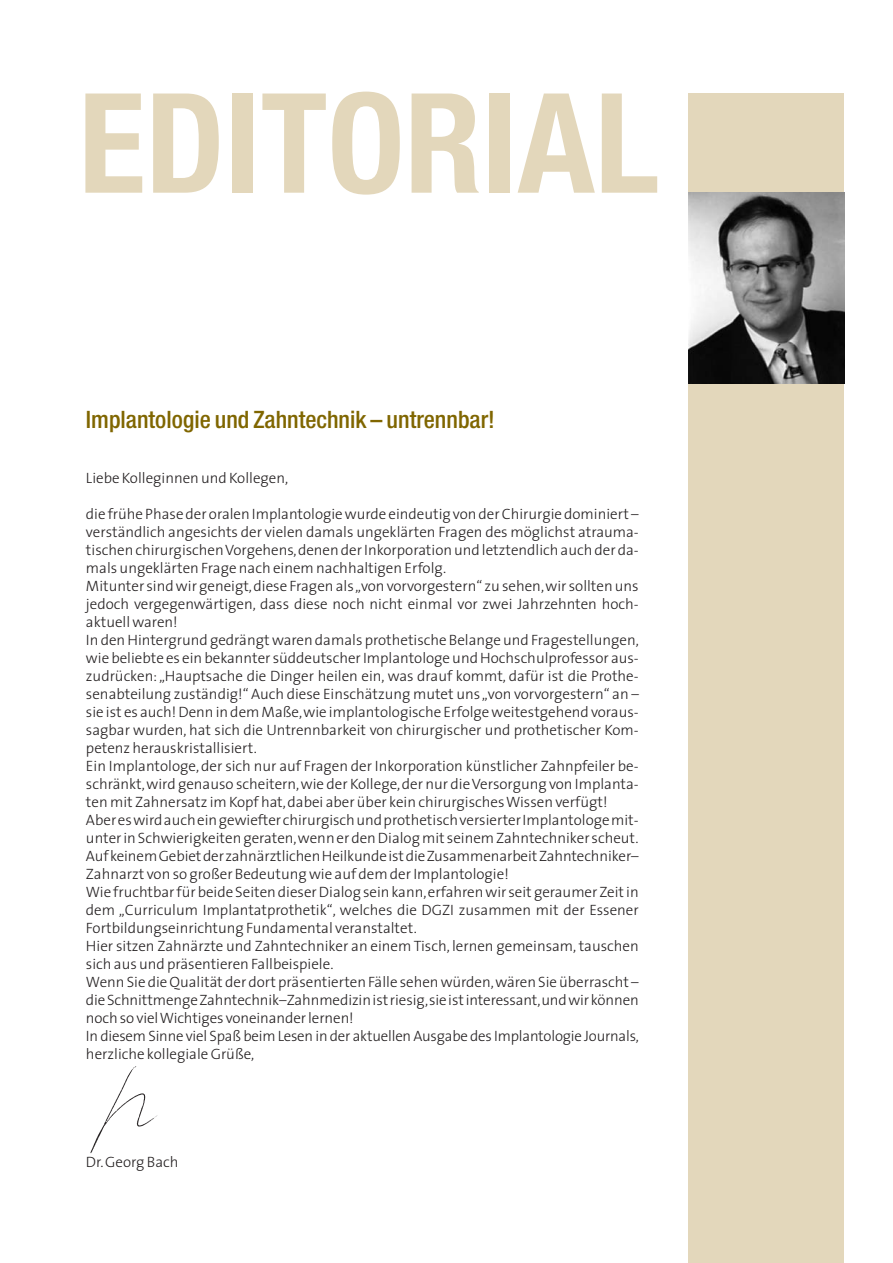
<style>
.page{position:relative;width:893px;height:1263px;background:#fff}
.page>*{position:absolute;margin:0;border:0;box-sizing:border-box;transform-origin:0 0}
.t1{font:700 condensed 138.9px "Helvetica Neue";color:#e3d7bb}
.t2{font:500 condensed 24px "Helvetica Neue";color:#806600}
.t3{font:300 15px/18px "The Sans";color:#231f20}
</style>
<div class="page">
<div style="left:689px;top:94px;width:155px;height:1169px;background:#e3d7bb"></div>
<img style="left:689px;top:193px;width:155px;height:190px">
<img style="left:90px;top:1066px;width:68px;height:88px">
<h1 class="t1" style="left:78px;top:93px;width:582px">EDITORIAL</h1>
<h2 class="t2" style="left:86px;top:410px;width:410px">Implantologie und Zahntechnik – untrennbar!</h2>
<p class="t3" style="left:86px;top:470px;width:204px">Liebe Kolleginnen und Kollegen,</p>
<p class="t3" style="left:86px;top:506px;width:554px">die frühe Phase der oralen Implantologie wurde eindeutig von der Chirurgie dominiert – verständlich angesichts der vielen damals ungeklärten Fragen des möglichst atrauma&shy;tischen chirurgischen Vorgehens,denen der Inkorporation und letztendlich auch der da&shy;mals ungeklärten Frage nach einem nachhaltigen Erfolg.<br>Mitunter sind wir geneigt,diese Fragen als „von vorvorgestern“ zu sehen,wir sollten uns jedoch vergegenwärtigen, dass diese noch nicht einmal vor zwei Jahrzehnten hoch&shy;aktuell waren!<br>In den Hintergrund gedrängt waren damals prothetische Belange und Fragestellungen, wie beliebte es ein bekannter süddeutscher Implantologe und Hochschulprofessor aus&shy;zudrücken: „Hauptsache die Dinger heilen ein, was drauf kommt, dafür ist die Prothe&shy;senabteilung zuständig!“ Auch diese Einschätzung mutet uns „von vorvorgestern“ an – sie ist es auch! Denn in dem Maße,wie implantologische Erfolge weitestgehend voraus&shy;sagbar wurden, hat sich die Untrennbarkeit von chirurgischer und prothetischer Kom&shy;petenz herauskristallisiert.<br>Ein Implantologe, der sich nur auf Fragen der Inkorporation künstlicher Zahnpfeiler be&shy;schränkt,wird genauso scheitern,wie der Kollege,der nur die Versorgung von Implanta&shy;ten mit Zahnersatz im Kopf hat,dabei aber über kein chirurgisches Wissen verfügt!<br>Aber es wird auch ein gewiefter chirurgisch und prothetisch versierter Implantologe mit&shy;unter in Schwierigkeiten geraten,wenn er den Dialog mit seinem Zahntechniker scheut.<br>Auf keinem Gebiet der zahnärztlichen Heilkunde ist die Zusammenarbeit Zahntechniker– Zahnarzt von so großer Bedeutung wie auf dem der Implantologie!<br>Wie fruchtbar für beide Seiten dieser Dialog sein kann,erfahren wir seit geraumer Zeit in dem „Curriculum Implantatprothetik“, welches die DGZI zusammen mit der Essener Fortbildungseinrichtung Fundamental veranstaltet.<br>Hier sitzen Zahnärzte und Zahntechniker an einem Tisch, lernen gemeinsam, tauschen sich aus und präsentieren Fallbeispiele.<br>Wenn Sie die Qualität der dort präsentierten Fälle sehen würden,wären Sie überrascht – die Schnittmenge Zahntechnik–Zahnmedizin ist riesig,sie ist interessant,und wir können noch so viel Wichtiges voneinander lernen!<br>In diesem Sinne viel Spaß beim Lesen in der aktuellen Ausgabe des Implantologie Journals, herzliche kollegiale Grüße,</p>
<p class="t3" style="left:86px;top:1154px;width:94px">Dr. Georg Bach</p>
</div>
